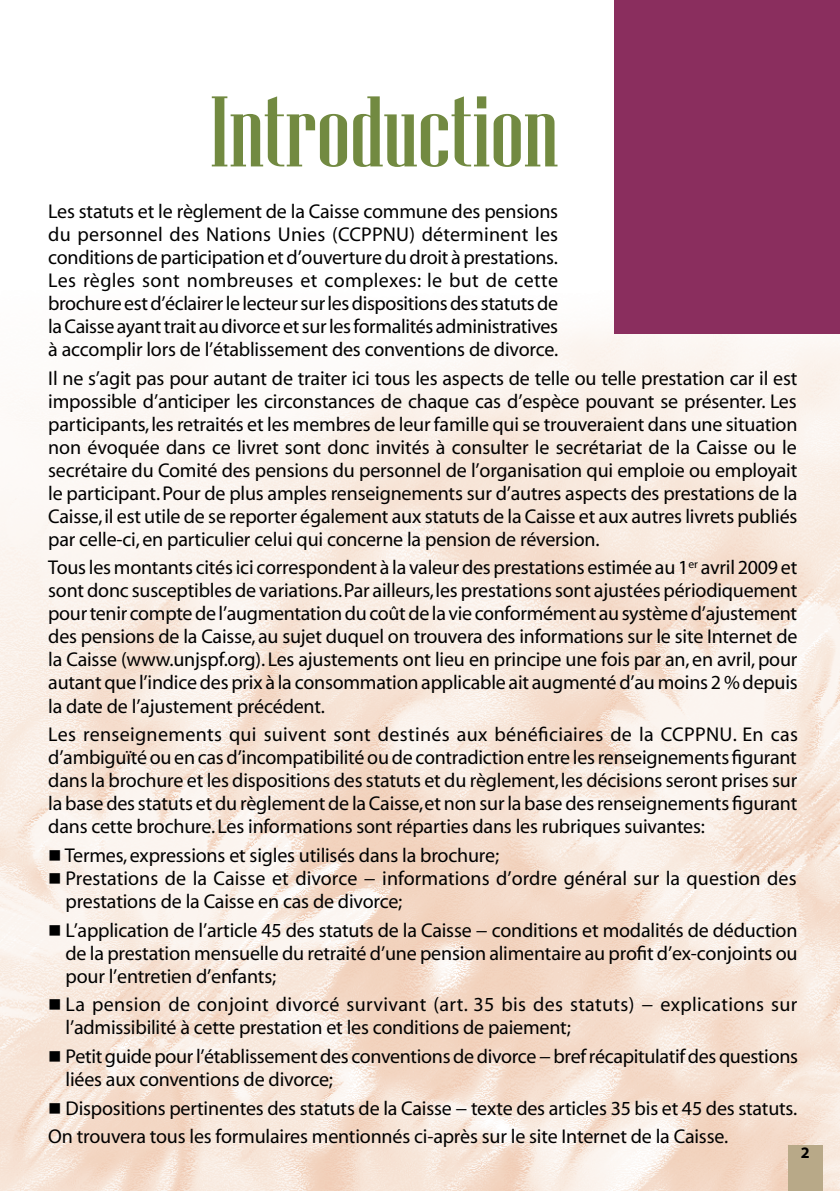
<style>
.page{position:relative;width:840px;height:1191px;background:#fff}
.page>*{position:absolute;margin:0;border:0;box-sizing:border-box;transform-origin:0 0}
.t1{font:100px "Niagara Solid";color:#728a41;scale:1.2 1}
.t2{font:20px/23px "Myriad";letter-spacing:-.01em;color:#000;text-align:justify}
.t3{font:20px/23px "Myriad";letter-spacing:.015em;color:#000}
.t4{font:700 16px "Myriad";color:#000}
</style>
<div class="page">
<img style="left:0;top:329px;width:839px;height:862px">
<div style="left:614px;top:0;width:225px;height:334px;background:#8a2e5e"></div>
<div style="left:788px;top:1145px;width:34px;height:46px;background:#b8a988"></div>
<h1 class="t1" style="left:210px;top:79px;width:292px">Introduction</h1>
<p class="t2" style="left:48px;top:201px;width:511px">Les statuts et le règlement de la Caisse commune des pensions du personnel des Nations Unies (CCPPNU) déterminent les conditions de participation et d’ouverture du droit à prestations.<br>Les règles sont nombreuses et complexes: le but de cette brochure est d’éclairer le lecteur sur les dispositions des statuts de la Caisse ayant trait au divorce et sur les formalités administratives à accomplir lors de l’établissement des conventions de divorce.</p>
<p class="t2" style="left:48px;top:367px;width:750px">Il ne s’agit pas pour autant de traiter ici tous les aspects de telle ou telle prestation car il est impossible d’anticiper les circonstances de chaque cas d’espèce pouvant se présenter. Les participants, les retraités et les membres de leur famille qui se trouveraient dans une situation non évoquée dans ce livret sont donc invités à consulter le secrétariat de la Caisse ou le secrétaire du Comité des pensions du personnel de l’organisation qui emploie ou employait le participant. Pour de plus amples renseignements sur d’autres aspects des prestations de la Caisse, il est utile de se reporter également aux statuts de la Caisse et aux autres livrets publiés par celle-ci, en particulier celui qui concerne la pension de réversion.</p>
<p class="t2" style="left:48px;top:557px;width:750px">Tous les montants cités ici correspondent à la valeur des prestations estimée au 1<sup>er</sup> avril 2009 et sont donc susceptibles de variations. Par ailleurs, les prestations sont ajustées périodiquement pour tenir compte de l’augmentation du coût de la vie conformément au système d’ajustement des pensions de la Caisse, au sujet duquel on trouvera des informations sur le site Internet de la Caisse (www.unjspf.org). Les ajustements ont lieu en principe une fois par an, en avril, pour autant que l’indice des prix à la consommation applicable ait augmenté d’au moins 2 % depuis la date de l’ajustement précédent.</p>
<p class="t2" style="left:48px;top:724px;width:750px">Les renseignements qui suivent sont destinés aux bénéficiaires de la CCPPNU. En cas d’ambiguïté ou en cas d’incompatibilité ou de contradiction entre les renseignements figurant dans la brochure et les dispositions des statuts et du règlement, les décisions seront prises sur la base des statuts et du règlement de la Caisse, et non sur la base des renseignements figurant dans cette brochure. Les informations sont réparties dans les rubriques suivantes:</p>
<p class="t2" style="left:48px;top:844px;width:452px">■ Termes, expressions et sigles utilisés dans la brochure;</p>
<p class="t2" style="left:65px;top:867px;width:732px;text-indent:-17px">■ Prestations de la Caisse et divorce − informations d’ordre général sur la question des prestations de la Caisse en cas de divorce;</p>
<p class="t2" style="left:65px;top:919px;width:733px;text-indent:-17px">■ L’application de l’article 45 des statuts de la Caisse − conditions et modalités de déduction de la prestation mensuelle du retraité d’une pension alimentaire au profit d’ex-conjoints ou pour l’entretien d’enfants;</p>
<p class="t3" style="left:65px;top:994px;width:733px;text-indent:-17px">■ La pension de conjoint divorcé survivant (art. 35 bis des statuts) − explications sur l’admissibilité à cette prestation et les conditions de paiement;</p>
<p class="t2" style="left:65px;top:1045px;width:733px;text-indent:-17px">■ Petit guide pour l’établissement des conventions de divorce − bref récapitulatif des questions liées aux conventions de divorce;</p>
<p class="t2" style="left:48px;top:1094px;width:750px;line-height:28.6px">■ Dispositions pertinentes des statuts de la Caisse − texte des articles 35 bis et 45 des statuts.<br>On trouvera tous les formulaires mentionnés ci-après sur le site Internet de la Caisse.</p>
<p class="t4" style="left:800px;top:1144px;width:10px">2</p>
</div>
